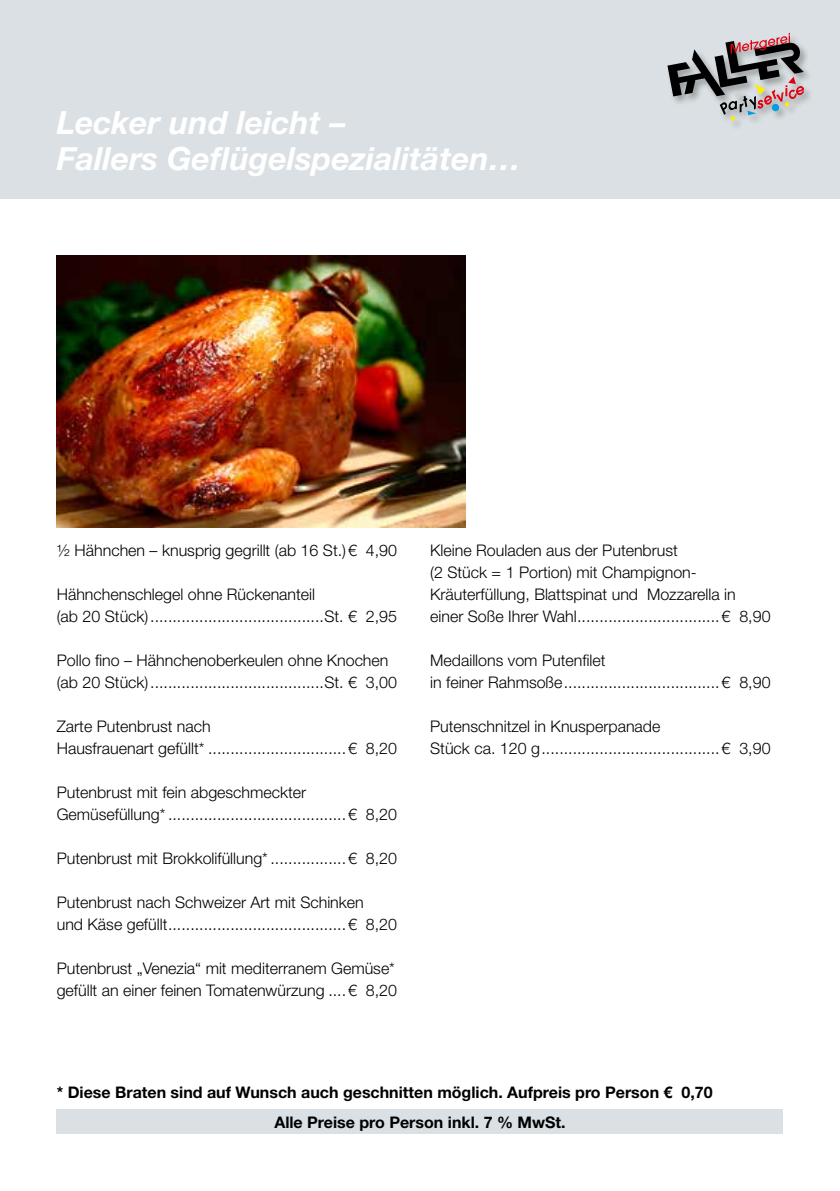
<style>
.page{position:relative;width:840px;height:1191px;background:#fff}
.page>*{position:absolute;margin:0;border:0;box-sizing:border-box;transform-origin:0 0}
.t1{font:italic 700 32px/36px "Helvetica Neue LT Pro";color:#fff}
.t2{font:300 16px/22px "Helvetica Neue LT Pro";color:#000}
.t3{font:700 16px "Helvetica Neue LT Pro";color:#000}
</style>
<div class="page">
<div style="left:0;top:0;width:839px;height:198px;background:#dae0e3"></div>
<div style="left:665px;top:31px;width:148px;height:100px;background:#000;opacity:.3"></div>
<svg style="left:667px;top:33px;width:136px;height:88px"></svg>
<div style="left:57px;top:1109px;width:725px;height:25px;background:#dae0e3"></div>
<img style="left:57px;top:255px;width:408px;height:272px">
<h1 class="t1" style="left:57px;top:104px;width:465px">Lecker und leicht –<br>Fallers Geflügelspezialitäten…</h1>
<p class="t2" style="left:57px;top:539px;width:342px">½ Hähnchen – knusprig gegrillt (ab 16 St.)€ 4,90</p>
<p class="t2" style="left:57px;top:583px;width:341px">Hähnchenschlegel ohne Rückenanteil<br>(ab 20 Stück).......................................St. € 2,95</p>
<p class="t2" style="left:57px;top:649px;width:341px">Pollo fino – Hähnchenoberkeulen ohne Knochen (ab 20 Stück).......................................St. € 3,00</p>
<p class="t2" style="left:57px;top:715px;width:342px">Zarte Putenbrust nach<br>Hausfrauenart gefüllt* ...............................€ 8,20</p>
<p class="t2" style="left:57px;top:781px;width:342px">Putenbrust mit fein abgeschmeckter<br>Gemüsefüllung* ........................................€ 8,20</p>
<p class="t2" style="left:57px;top:847px;width:342px">Putenbrust mit Brokkolifüllung* .................€ 8,20</p>
<p class="t2" style="left:57px;top:891px;width:342px">Putenbrust nach Schweizer Art mit Schinken<br>und Käse gefüllt........................................€ 8,20</p>
<p class="t2" style="left:57px;top:957px;width:342px">Putenbrust „Venezia“ mit mediterranem Gemüse* gefüllt an einer feinen Tomatenwürzung ....€ 8,20</p>
<p class="t2" style="left:430px;top:539px;width:341px">Kleine Rouladen aus der Putenbrust<br>(2 Stück = 1 Portion) mit Champignon-Kräuterfüllung, Blattspinat und Mozzarella in einer Soße Ihrer Wahl................................€ 8,90</p>
<p class="t2" style="left:430px;top:649px;width:341px">Medaillons vom Putenfilet<br>in feiner Rahmsoße...................................€ 8,90</p>
<p class="t2" style="left:430px;top:715px;width:341px">Putenschnitzel in Knusperpanade<br>Stück ca. 120 g........................................€ 3,90</p>
<p class="t3" style="left:57px;top:1082px;width:657px">* Diese Braten sind auf Wunsch auch geschnitten möglich. Aufpreis pro Person € 0,70</p>
<p class="t3" style="left:274px;top:1111px;width:292px">Alle Preise pro Person inkl. 7 % MwSt.</p>
</div>
